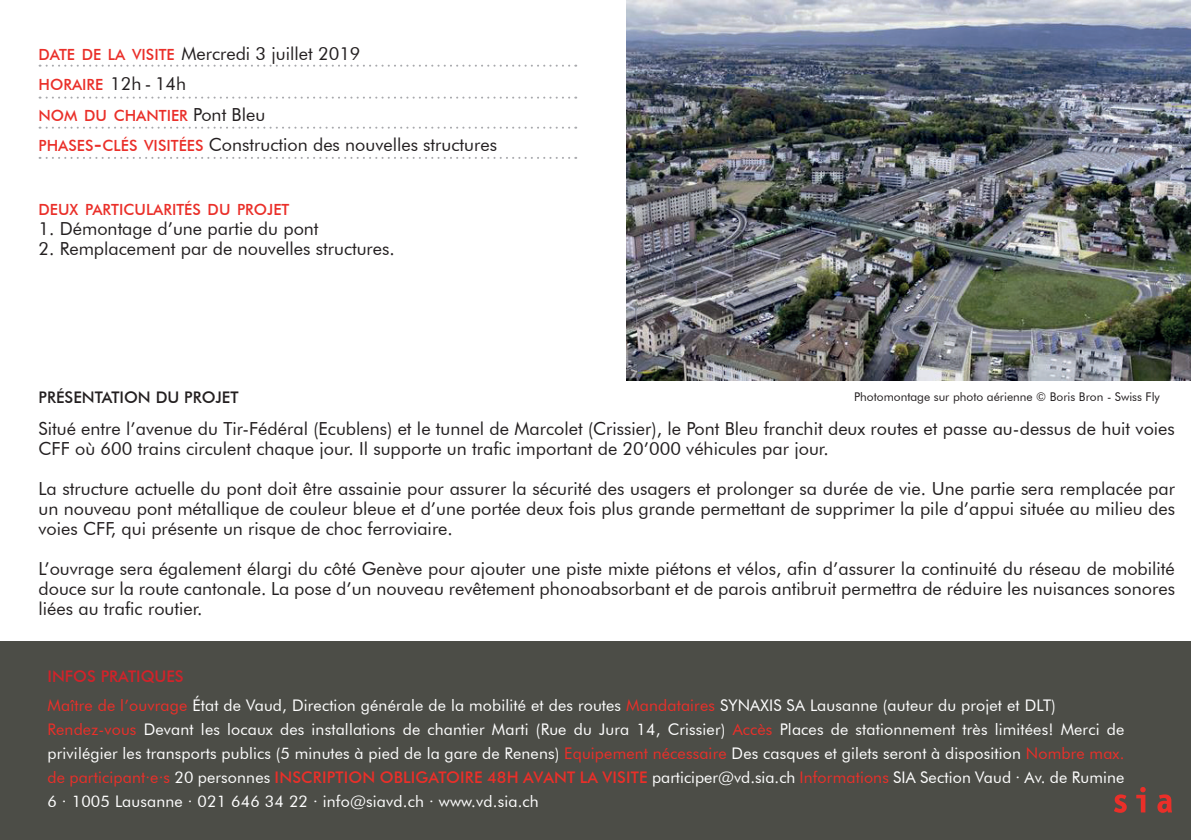
<style>
.page{position:relative;width:1191px;height:840px;background:#fff}
.page>*{position:absolute;margin:0;border:0;box-sizing:border-box;transform-origin:0 0}
.t1{font:18px/20px "Futura BT";color:#231f20;text-align:justify}
.t2{font:16px/24px "Futura BT";letter-spacing:.01em;color:#fff}
.t3{font:500 16px "Futura BT";color:#231f20}
.t4{font:500 16px "Futura BT";color:#d1232a}
.t5{font:500 15.4px/30px "Futura BT";color:#ea2f29}
.t6{font:12px "Futura BT";color:#231f20}
.s1{font-weight:500;font-size:15.4px;color:#ea2f29}
.s2{font-weight:400;font-size:18px;color:#231f20}
.s3{font-weight:500;font-size:22px;color:#ea2f29}
.s4{color:#ea2f29}
.s5{font-weight:500;color:#ea2f29}
</style>
<div class="page">
<div style="left:0;top:641px;width:1191px;height:198px;background:#4c4d47"></div>
<svg style="left:40px;top:65px;width:529px;height:2px"></svg>
<svg style="left:40px;top:97px;width:529px;height:2px"></svg>
<svg style="left:40px;top:127px;width:529px;height:2px"></svg>
<svg style="left:40px;top:157px;width:529px;height:2px"></svg>
<svg style="left:1114px;top:787px;width:58px;height:25px"></svg>
<img style="left:626px;top:0;width:565px;height:380px">
<p class="t1" style="left:39px;top:44px;width:323px"><span class="s1">DATE DE LA VISITE</span> Mercredi 3 juillet 2019</p>
<p class="t5" style="left:39px;top:70px;width:228px">HORAIRE <span class="s2">12h - 14h<br></span>NOM DU CHANTIER <span class="s2">Pont Bleu</span></p>
<p class="t1" style="left:39px;top:134px;width:460px"><span class="s1">PHASES</span><span class="s3">-</span><span class="s1">CLÉS VISITÉES</span> Construction des nouvelles structures</p>
<p class="t5" style="left:39px;top:194px;width:252px">DEUX PARTICULARITÉS DU PROJET</p>
<p class="t1" style="left:39px;top:218px;width:281px">1. Démontage d’une partie du pont</p>
<p class="t1" style="left:39px;top:238px;width:358px">2. Remplacement par de nouvelles structures.</p>
<p class="t3" style="left:39px;top:387px;width:201px">PRÉSENTATION DU PROJET</p>
<p class="t6" style="left:854px;top:389px;width:307px">Photomontage sur photo aérienne © Boris Bron - Swiss Fly</p>
<p class="t1" style="left:39px;top:418px;width:1137px">Situé entre l’avenue du Tir-Fédéral (Ecublens) et le tunnel de Marcolet (Crissier), le Pont Bleu franchit deux routes et passe au-dessus de huit voies<br>CFF où 600 trains circulent chaque jour. Il supporte un trafic important de 20’000 véhicules par jour.</p>
<p class="t1" style="left:39px;top:478px;width:1138px">La structure actuelle du pont doit être assainie pour assurer la sécurité des usagers et prolonger sa durée de vie. Une partie sera remplacée par un nouveau pont métallique de couleur bleue et d’une portée deux fois plus grande permettant de supprimer la pile d’appui située au milieu des voies CFF, qui présente un risque de choc ferroviaire.</p>
<p class="t1" style="left:39px;top:558px;width:1138px">L’ouvrage sera également élargi du côté Genève pour ajouter une piste mixte piétons et vélos, afin d’assurer la continuité du réseau de mobilité douce sur la route cantonale. La pose d’un nouveau revêtement phonoabsorbant et de parois antibruit permettra de réduire les nuisances sonores liées au trafic routier.</p>
<p class="t4" style="left:47px;top:665px;width:138px">INFOS PRATIQUES</p>
<p class="t2" style="left:47px;top:692px;width:1078px"><span class="s4">Maître de l’ouvrage</span> État de Vaud, Direction générale de la mobilité et des routes <span class="s4">Mandataires</span> SYNAXIS SA Lausanne (auteur du projet et DLT)<br><span class="s4">Rendez-vous</span> Devant les locaux des installations de chantier Marti (Rue du Jura 14, Crissier) <span class="s4">Accès</span> Places de stationnement très limitées! Merci de privilégier les transports publics (5 minutes à pied de la gare de Renens) <span class="s4">Equipement nécessaire</span> Des casques et gilets seront à disposition <span class="s4">Nombre max. de participant·e·s</span> 20 personnes <span class="s5">INSCRIPTION OBLIGATOIRE 48H AVANT LA VISITE</span> participer@vd.sia.ch <span class="s4">Informations</span> SIA Section Vaud · Av. de Rumine 6 · 1005 Lausanne · 021 646 34 22 · info@siavd.ch · www.vd.sia.ch</p>
</div>
